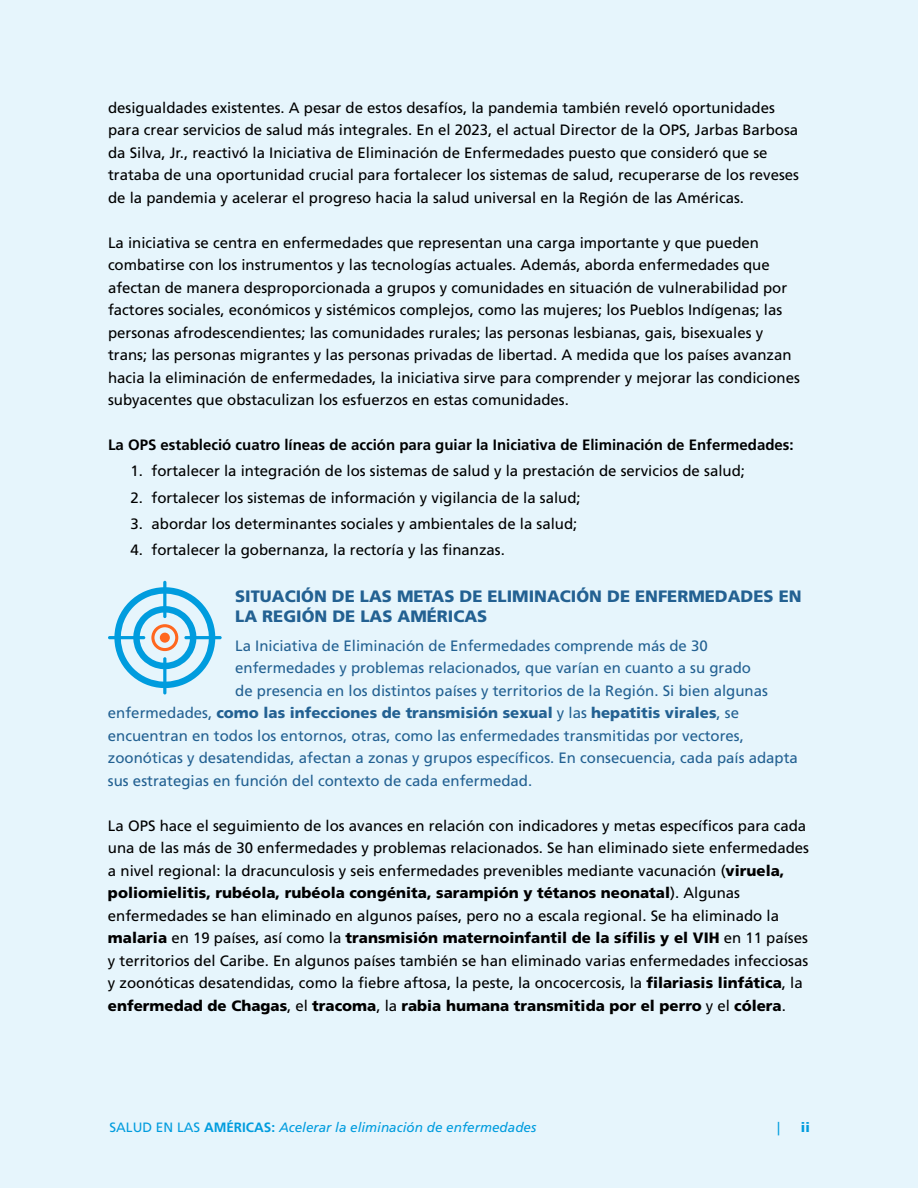
<style>
.page{position:relative;width:918px;height:1188px;background:#e6f5fc}
.page>*{position:absolute;margin:0;border:0;box-sizing:border-box;transform-origin:0 0}
.t1{font:900 16.5px/19.8px "Frutiger LT Pro";color:#236192}
.t2{font:15px/22.5px "Frutiger LT Pro";color:#000}
.t3{font:15px "Frutiger LT Pro";color:#236192}
.t4{font:700 15px "Frutiger LT Pro";color:#000}
.t5{font:900 15px "Frutiger LT Pro";color:#236192}
.t6{font:italic 13.5px "Frutiger LT Pro";color:#009cde}
.t7{font:900 13.5px "Frutiger LT Pro";color:#009cde}
.t8{font:13.5px "Frutiger LT Pro";color:#009cde}
.s1{font-weight:400}
.s2{font-weight:900}
.s3{font-style:normal}
.s4{font-weight:700;font-style:normal}
</style>
<div class="page">
<svg style="left:108px;top:581px;width:114px;height:113px"></svg>
<p class="t2" style="left:108px;top:96px;width:693px">desigualdades existentes. A pesar de estos desafíos, la pandemia también reveló oportunidades para crear servicios de salud más integrales. En el 2023, el actual Director de la OPS, Jarbas Barbosa da Silva, Jr., reactivó la Iniciativa de Eliminación de Enfermedades puesto que consideró que se trataba de una oportunidad crucial para fortalecer los sistemas de salud, recuperarse de los reveses de la pandemia y acelerar el progreso hacia la salud universal en la Región de las Américas.</p>
<p class="t2" style="left:108px;top:231px;width:693px">La iniciativa se centra en enfermedades que representan una carga importante y que pueden combatirse con los instrumentos y las tecnologías actuales. Además, aborda enfermedades que afectan de manera desproporcionada a grupos y comunidades en situación de vulnerabilidad por factores sociales, económicos y sistémicos complejos, como las mujeres; los Pueblos Indígenas; las personas afrodescendientes; las comunidades rurales; las personas lesbianas, gais, bisexuales y trans; las personas migrantes y las personas privadas de libertad. A medida que los países avanzan hacia la eliminación de enfermedades, la iniciativa sirve para comprender y mejorar las condiciones subyacentes que obstaculizan los esfuerzos en estas comunidades.</p>
<p class="t4" style="left:108px;top:436px;width:687px">La OPS estableció cuatro líneas de acción para guiar la Iniciativa de Eliminación de Enfermedades:</p>
<p class="t2" style="left:130px;top:460px;width:616px">1. fortalecer la integración de los sistemas de salud y la prestación de servicios de salud;</p>
<p class="t2" style="left:130px;top:486px;width:452px">2. fortalecer los sistemas de información y vigilancia de la salud;</p>
<p class="t2" style="left:130px;top:512px;width:448px">3. abordar los determinantes sociales y ambientales de la salud;</p>
<p class="t2" style="left:130px;top:539px;width:376px">4. fortalecer la gobernanza, la rectoría y las finanzas.</p>
<p class="t1" style="left:235px;top:586px;width:568px">SITUACIÓN DE LAS METAS DE ELIMINACIÓN DE ENFERMEDADES EN<br>LA REGIÓN DE LAS AMÉRICAS</p>
<p class="t3" style="left:235px;top:637px;width:474px">La Iniciativa de Eliminación de Enfermedades comprende más de 30</p>
<p class="t3" style="left:235px;top:659px;width:517px">enfermedades y problemas relacionados, que varían en cuanto a su grado</p>
<p class="t3" style="left:235px;top:682px;width:534px">de presencia en los distintos países y territorios de la Región. Si bien algunas</p>
<p class="t5" style="left:108px;top:704px;width:633px"><span class="s1">enfermedades,</span> como las infecciones de transmisión sexual <span class="s1">y las</span> hepatitis virales<span class="s1">, se</span></p>
<p class="t3" style="left:108px;top:727px;width:637px">encuentran en todos los entornos, otras, como las enfermedades transmitidas por vectores,</p>
<p class="t3" style="left:108px;top:749px;width:691px">zoonóticas y desatendidas, afectan a zonas y grupos específicos. En consecuencia, cada país adapta</p>
<p class="t3" style="left:108px;top:772px;width:426px">sus estrategias en función del contexto de cada enfermedad.</p>
<p class="t2" style="left:108px;top:814px;width:703px">La OPS hace el seguimiento de los avances en relación con indicadores y metas específicos para cada una de las más de 30 enfermedades y problemas relacionados. Se han eliminado siete enfermedades a nivel regional: la dracunculosis y seis enfermedades prevenibles mediante vacunación (<span class="s2">viruela, poliomielitis, rubéola, rubéola congénita, sarampión y tétanos neonatal</span>). Algunas enfermedades se han eliminado en algunos países, pero no a escala regional. Se ha eliminado la <span class="s2">malaria</span> en 19 países, así como la <span class="s2">transmisión maternoinfantil de la sífilis y el VIH</span> en 11 países y territorios del Caribe. En algunos países también se han eliminado varias enfermedades infecciosas y zoonóticas desatendidas, como la fiebre aftosa, la peste, la oncocercosis, la <span class="s2">filariasis linfática</span>, la <span class="s2">enfermedad de Chagas</span>, el <span class="s2">tracoma</span>, la <span class="s2">rabia humana transmitida por el perro</span> y el <span class="s2">cólera</span>.</p>
<p class="t6" style="left:110px;top:1119px;width:428px"><span class="s3">SALUD EN LAS</span> <span class="s4">AMÉRICAS:</span> Acelerar la eliminación de enfermedades</p>
<p class="t8" style="left:777px;top:1119px;width:4px">|</p>
<p class="t7" style="left:801px;top:1119px;width:11px">ii</p>
</div>
